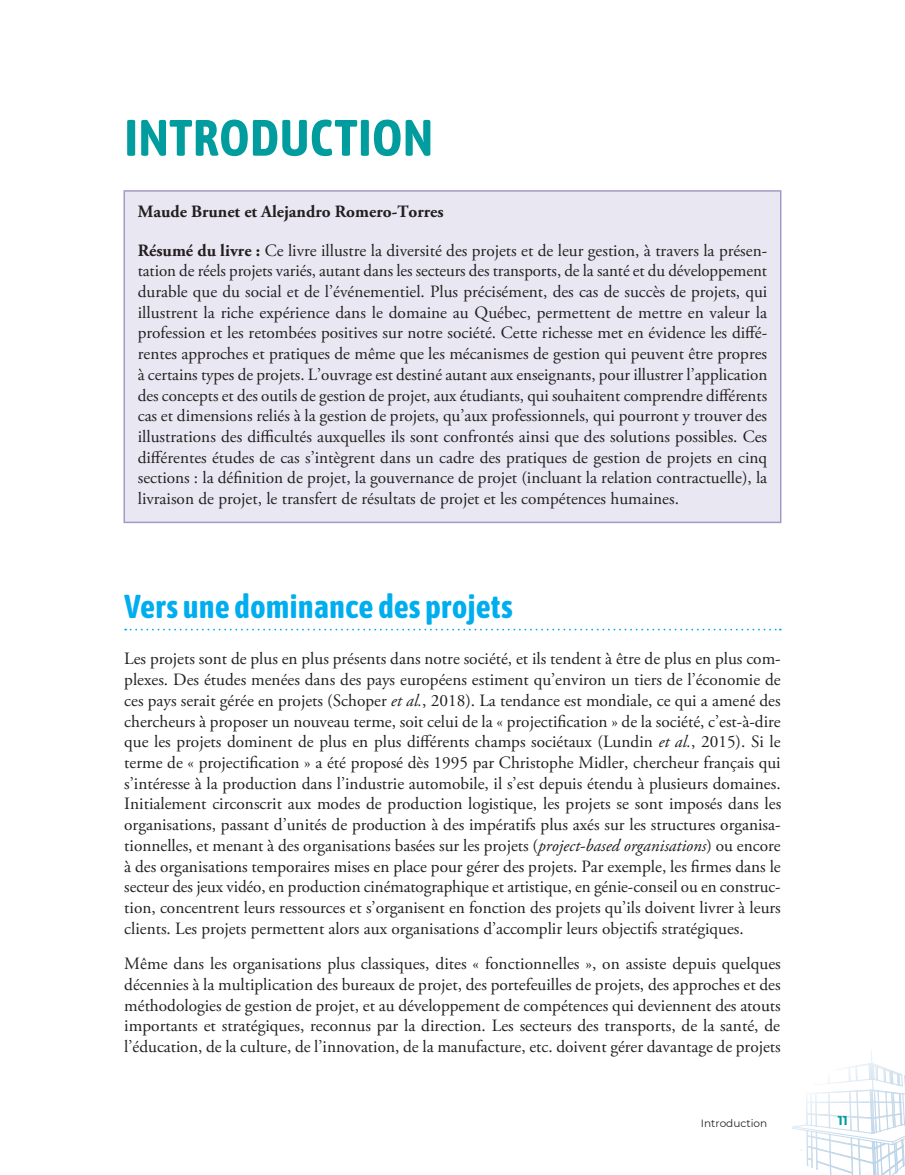
<style>
.page{position:relative;width:905px;height:1175px;background:#fff}
.page>*{position:absolute;margin:0;border:0;box-sizing:border-box;transform-origin:0 0}
.Titre_1{font:700 51px "Asap Condensed";letter-spacing:.01em;color:#009c9e}
.Titre_2__Références{font:700 33px "Asap Condensed";color:#00aeef}
.Texte_courant{font:17.25px/20.7px "Adobe Garamond Pro";color:#231f20;text-align:justify}
.Texte_courant_-_Enca{font:17.25px/20.7px "Adobe Garamond Pro";color:#231f20;text-align:justify}
.Texte_courant_-_Enca-2{font:700 17.25px "Adobe Garamond Pro";color:#231f20}
.t1{font:700 12.75px "Montserrat";color:#009c9e}
.t2{font:10.5px "Montserrat";color:#231f20}
.s1{font-weight:700}
.s2{font-style:italic}
</style>
<div class="page">
<svg style="left:792px;top:1050px;width:113px;height:125px"></svg>
<div style="left:123px;top:190px;width:658px;height:333px;background:#e9e7f2;border:2px solid #a698c9"></div>
<svg style="left:125px;top:628px;width:655px;height:2px"></svg>
<p class="Titre_1" style="left:124px;top:102px;width:310px">INTRODUCTION</p>
<p class="Texte_courant_-_Enca-2" style="left:138px;top:201px;width:307px">Maude Brunet et Alejandro Romero-Torres</p>
<p class="Texte_courant_-_Enca" style="left:138px;top:240px;width:631px"><span class="s1">Résumé du livre :</span> Ce livre illustre la diversité des projets et de leur gestion, à travers la présen&shy;tation de réels projets variés, autant dans les secteurs des transports, de la santé et du développement durable que du social et de l’événementiel. Plus précisément, des cas de succès de projets, qui illustrent la riche expérience dans le domaine au Québec, permettent de mettre en valeur la profession et les retombées positives sur notre société. Cette richesse met en évidence les diffé&shy;rentes approches et pratiques de même que les mécanismes de gestion qui peuvent être propres à certains types de projets. L’ouvrage est destiné autant aux enseignants, pour illustrer l’application des concepts et des outils de gestion de projet, aux étudiants, qui souhaitent comprendre différents cas et dimensions reliés à la gestion de projets, qu’aux professionnels, qui pourront y trouver des illustrations des difficultés auxquelles ils sont confrontés ainsi que des solutions possibles. Ces différentes études de cas s’intègrent dans un cadre des pratiques de gestion de projets en cinq sections : la définition de projet, la gouvernance de projet (incluant la relation contractuelle), la livraison de projet, le transfert de résultats de projet et les compétences humaines.</p>
<p class="Titre_2__Références" style="left:124px;top:583px;width:390px">Vers une dominance des projets</p>
<p class="Texte_courant" style="left:124px;top:649px;width:658px">Les projets sont de plus en plus présents dans notre société, et ils tendent à être de plus en plus com&shy;plexes. Des études menées dans des pays européens estiment qu’environ un tiers de l’économie de ces pays serait gérée en projets (Schoper <span class="s2">et al.</span>, 2018). La tendance est mondiale, ce qui a amené des chercheurs à proposer un nouveau terme, soit celui de la « projectification » de la société, c’est-à-dire que les projets dominent de plus en plus différents champs sociétaux (Lundin <span class="s2">et al.</span>, 2015). Si le terme de « projectification » a été proposé dès 1995 par Christophe Midler, chercheur français qui s’intéresse à la production dans l’industrie automobile, il s’est depuis étendu à plusieurs domaines.<br>Initialement circonscrit aux modes de production logistique, les projets se sont imposés dans les organisations, passant d’unités de production à des impératifs plus axés sur les structures organisa&shy;tionnelles, et menant à des organisations basées sur les projets (<span class="s2">project-based organisations</span>) ou encore à des organisations temporaires mises en place pour gérer des projets. Par exemple, les firmes dans le secteur des jeux vidéo, en production cinématographique et artistique, en génie-conseil ou en construc&shy;tion, concentrent leurs ressources et s’organisent en fonction des projets qu’ils doivent livrer à leurs clients. Les projets permettent alors aux organisations d’accomplir leurs objectifs stratégiques.</p>
<p class="Texte_courant" style="left:124px;top:954px;width:658px">Même dans les organisations plus classiques, dites « fonctionnelles », on assiste depuis quelques décennies à la multiplication des bureaux de projet, des portefeuilles de projets, des approches et des méthodologies de gestion de projet, et au développement de compétences qui deviennent des atouts importants et stratégiques, reconnus par la direction. Les secteurs des transports, de la santé, de l’éducation, de la culture, de l’innovation, de la manufacture, etc. doivent gérer davantage de projets</p>
<p class="t2" style="left:701px;top:1116px;width:68px">Introduction</p>
<p class="t1" style="left:837px;top:1111px;width:11px">11</p>
</div>
